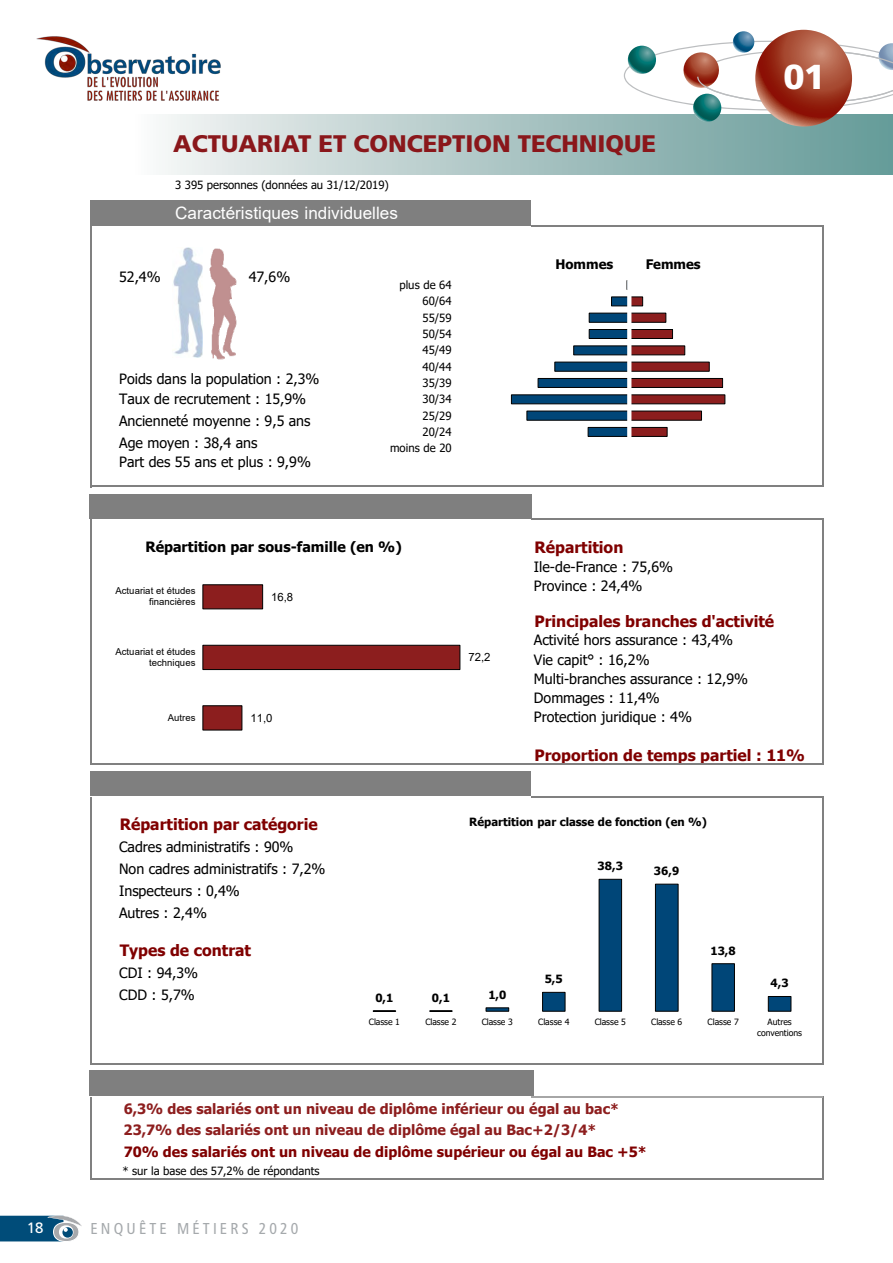
<style>
.page{position:relative;width:893px;height:1263px;background:#fff}
.page>*{position:absolute;margin:0;border:0;box-sizing:border-box;transform-origin:0 0}
.t1{font:900 34.65px "Frutiger LT Std";color:#fff}
.t2{font:900 24px "Frutiger LT Std";color:#8a171b}
.t3{font:17.1px "Arial";color:#fff}
.t4{font:condensed 15.75px "Frutiger LT Std";letter-spacing:.2em;color:#a5a9ac}
.t5{font:700 15.6px "Tahoma";color:#800000}
.t6{font:15px "Frutiger LT Std";color:#fff}
.t7{font:14.25px/19px "Tahoma";color:#000}
.t8{font:700 14.25px/21.9px "Tahoma";color:#8d1e1e}
.t9{font:700 14.25px "Tahoma";color:#800000}
.t10{font:700 14.25px "Tahoma";color:#000}
.t11{font:700 13.2px "Tahoma";color:#000}
.t12{font:11.4px "Tahoma";color:#000}
.t13{font:700 11.4px "Tahoma";color:#000}
.t14{font:11.4px "Arial";color:#000}
.t15{font:9.6px/10.9px "Arial";letter-spacing:.005em;color:#000;text-align:right}
.t16{font:8.7px/10.2px "Tahoma";letter-spacing:-.005em;color:#000;text-align:center}
</style>
<div class="page">
<div style="left:53px;top:1222px;width:26px;height:20px;border:1px solid #fff;border-radius:50%"></div>
<svg style="left:0;top:1215px;width:82px;height:26px;background:#427796"></svg>
<div style="left:132px;top:115px;width:761px;height:59px;background:linear-gradient(to right,#f7f6f5,#629895)"></div>
<svg style="left:733px;top:31px;width:21px;height:22px"></svg>
<svg style="left:624px;top:41px;width:269px;height:69px"></svg>
<svg style="left:755px;top:30px;width:97px;height:97px;background:#a54631"></svg>
<svg style="left:693px;top:94px;width:28px;height:28px"></svg>
<img style="left:36px;top:36px;width:185px;height:65px">
<hr style="left:90px;top:226px;width:1px;height:261px;background:#808080">
<hr style="left:822px;top:227px;width:1px;height:260px;background:#808080">
<hr style="left:90px;top:519px;width:1px;height:246px;background:#808080">
<hr style="left:822px;top:520px;width:1px;height:245px;background:#808080">
<hr style="left:90px;top:797px;width:1px;height:268px;background:#808080">
<hr style="left:822px;top:797px;width:1px;height:268px;background:#808080">
<hr style="left:822px;top:1096px;width:1px;height:84px;background:#808080">
<hr style="left:90px;top:1097px;width:1px;height:83px;background:#808080">
<hr style="left:531px;top:225px;width:292px;height:2px;background:#808080">
<hr style="left:91px;top:486px;width:732px;height:1px;background:#808080">
<hr style="left:531px;top:518px;width:292px;height:2px;background:#808080">
<hr style="left:91px;top:763px;width:732px;height:2px;background:#808080">
<hr style="left:531px;top:796px;width:292px;height:1px;background:#808080">
<hr style="left:91px;top:1063px;width:732px;height:2px;background:#808080">
<hr style="left:531px;top:1096px;width:291px;height:1px;background:#a6a6a6">
<hr style="left:91px;top:1178px;width:732px;height:2px;background:#808080">
<div style="left:90px;top:200px;width:441px;height:26px;background:#7f7f7f"></div>
<svg style="left:373px;top:879px;width:418px;height:132px"></svg>
<div style="left:90px;top:494px;width:442px;height:24px;background:#7f7f7f"></div>
<div style="left:90px;top:772px;width:441px;height:24px;background:#7f7f7f"></div>
<div style="left:89px;top:1070px;width:445px;height:26px;background:#7f7f7f"></div>
<svg style="left:511px;top:280px;width:214px;height:157px"></svg>
<hr style="left:627px;top:277px;width:4px;height:179px;background:#fff">
<svg style="left:203px;top:584px;width:257px;height:146px"></svg>
<img style="left:209px;top:248px;width:28px;height:112px">
<img style="left:173px;top:247px;width:29px;height:111px">
<h2 class="t2" style="left:173px;top:129px;width:485px">ACTUARIAT ET CONCEPTION TECHNIQUE</h2>
<p class="t12" style="left:175px;top:177px;width:215px">3 395 personnes (données au 31/12/2019)</p>
<p class="t3" style="left:175px;top:202px;width:224px">Caractéristiques individuelles</p>
<p class="t7" style="left:119px;top:268px;width:43px">52,4%</p>
<p class="t7" style="left:249px;top:268px;width:43px">47,6%</p>
<p class="t7" style="left:119px;top:368px;width:202px;line-height:21.6px">Poids dans la population : 2,3%<br>Taux de recrutement : 15,9%<br>Ancienneté moyenne : 9,5 ans<br>Age moyen : 38,4 ans</p>
<p class="t7" style="left:119px;top:453px;width:193px">Part des 55 ans et plus : 9,9%</p>
<p class="t12" style="left:399px;top:277px;width:54px">plus de 64</p>
<p class="t12" style="left:422px;top:293px;width:31px">60/64</p>
<p class="t12" style="left:422px;top:310px;width:31px">55/59</p>
<p class="t12" style="left:422px;top:326px;width:31px">50/54</p>
<p class="t12" style="left:422px;top:342px;width:31px">45/49</p>
<p class="t12" style="left:422px;top:359px;width:31px">40/44</p>
<p class="t12" style="left:422px;top:375px;width:31px">35/39</p>
<p class="t12" style="left:422px;top:391px;width:31px">30/34</p>
<p class="t12" style="left:422px;top:408px;width:31px">25/29</p>
<p class="t12" style="left:422px;top:424px;width:31px">20/24</p>
<p class="t12" style="left:390px;top:440px;width:63px">moins de 20</p>
<p class="t11" style="left:555px;top:255px;width:59px">Hommes</p>
<p class="t11" style="left:646px;top:255px;width:57px">Femmes</p>
<h1 class="t1" style="left:783px;top:56px;width:43px">01</h1>
<p class="t10" style="left:145px;top:537px;width:258px">Répartition par sous-famille (en %)</p>
<p class="t5" style="left:534px;top:537px;width:90px">Répartition</p>
<p class="t7" style="left:534px;top:558px;width:141px">Ile-de-France : 75,6%<br>Province : 24,4%</p>
<p class="t5" style="left:534px;top:611px;width:241px">Principales branches d'activité</p>
<p class="t7" style="left:534px;top:631px;width:216px">Activité hors assurance : 43,4%<br>Vie capit° : 16,2%<br>Multi-branches assurance : 12,9%<br>Dommages : 11,4%<br>Protection juridique : 4%</p>
<p class="t5" style="left:534px;top:744px;width:272px">Proportion de temps partiel : 11%</p>
<p class="t15" style="left:115px;top:585px;width:82px">Actuariat et études financières</p>
<p class="t14" style="left:271px;top:589px;width:24px">16,8</p>
<p class="t15" style="left:115px;top:646px;width:82px">Actuariat et études techniques</p>
<p class="t14" style="left:468px;top:650px;width:24px">72,2</p>
<p class="t14" style="left:250px;top:710px;width:24px">11,0</p>
<p class="t15" style="left:168px;top:712px;width:29px">Autres</p>
<p class="t5" style="left:120px;top:813px;width:200px">Répartition par catégorie</p>
<p class="t7" style="left:119px;top:837px;width:208px;line-height:21.9px">Cadres administratifs : 90%<br>Non cadres administratifs : 7,2%<br>Inspecteurs : 0,4%<br>Autres : 2,4%</p>
<p class="t5" style="left:120px;top:939px;width:133px">Types de contrat</p>
<p class="t7" style="left:119px;top:963px;width:80px;line-height:21.9px">CDI : 94,3%<br>CDD : 5,7%</p>
<p class="t13" style="left:469px;top:814px;width:239px">Répartition par classe de fonction (en %)</p>
<p class="t13" style="left:375px;top:990px;width:20px">0,1</p>
<p class="t13" style="left:432px;top:990px;width:20px">0,1</p>
<p class="t13" style="left:488px;top:987px;width:20px">1,0</p>
<p class="t13" style="left:545px;top:971px;width:20px">5,5</p>
<p class="t13" style="left:598px;top:858px;width:27px">38,3</p>
<p class="t13" style="left:654px;top:863px;width:27px">36,9</p>
<p class="t13" style="left:710px;top:942px;width:27px">13,8</p>
<p class="t13" style="left:771px;top:975px;width:20px">4,3</p>
<p class="t16" style="left:369px;top:1018px;width:33px">Classe 1</p>
<p class="t16" style="left:425px;top:1018px;width:33px">Classe 2</p>
<p class="t16" style="left:482px;top:1018px;width:33px">Classe 3</p>
<p class="t16" style="left:538px;top:1018px;width:33px">Classe 4</p>
<p class="t16" style="left:595px;top:1018px;width:33px">Classe 5</p>
<p class="t16" style="left:651px;top:1018px;width:33px">Classe 6</p>
<p class="t16" style="left:708px;top:1018px;width:33px">Classe 7</p>
<p class="t16" style="left:757px;top:1018px;width:46px">Autres conventions</p>
<p class="t8" style="left:124px;top:1098px;width:497px">6,3% des salariés ont un niveau de diplôme inférieur ou égal au bac*<br>23,7% des salariés ont un niveau de diplôme égal au Bac+2/3/4*</p>
<p class="t9" style="left:124px;top:1142px;width:525px">70% des salariés ont un niveau de diplôme supérieur ou égal au Bac +5*</p>
<p class="t12" style="left:122px;top:1163px;width:199px">* sur la base des 57,2% de répondants</p>
<p class="t6" style="left:27px;top:1219px;width:18px">18</p>
<p class="t4" style="left:91px;top:1220px;width:209px">ENQUÊTE MÉTIERS 2020</p>
</div>
